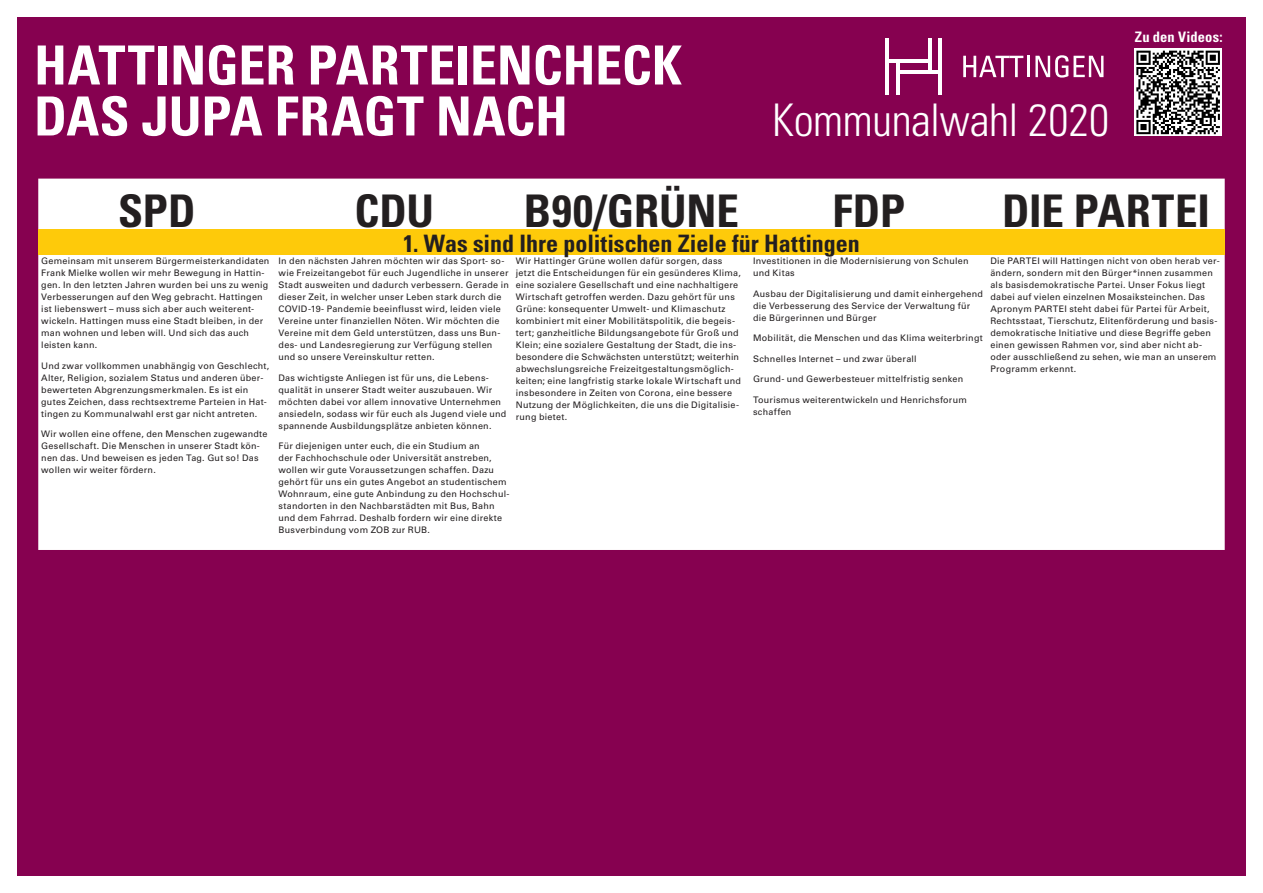
<style>
.page{position:relative;width:1263px;height:893px;background:#fff}
.page>*{position:absolute;margin:0;border:0;box-sizing:border-box;transform-origin:0 0}
.t1{font:700 condensed 54px/51px "Univers";color:#fff}
.t2{font:700 condensed 45px "Univers";color:#231f20}
.t3{font:300 condensed 45px "Univers";letter-spacing:-.01em;color:#fff}
.t4{font:700 condensed 24px "Univers";color:#231f20}
.t5{font:700 condensed 14.4px "Univers";letter-spacing:.01em;color:#fff}
.t6{font:9px/12px "Univers";letter-spacing:.03em;color:#231f20}
</style>
<div class="page">
<div style="left:17px;top:17px;width:1229px;height:859px;background:#860150"></div>
<hr style="left:896px;top:61px;width:3px;height:34px;background:#fff">
<hr style="left:885px;top:38px;width:4px;height:57px;background:#fff">
<hr style="left:928px;top:38px;width:3px;height:34px;background:#fff">
<hr style="left:938px;top:38px;width:4px;height:57px;background:#fff">
<hr style="left:887px;top:59px;width:42px;height:4px;background:#fff">
<hr style="left:898px;top:70px;width:42px;height:4px;background:#fff">
<svg style="left:963px;top:56px;width:60px;height:21px"></svg>
<hr style="left:1027px;top:56px;width:3px;height:21px;background:#fff">
<svg style="left:1035px;top:55px;width:68px;height:23px"></svg>
<div style="left:1134px;top:49px;width:88px;height:87px;background:linear-gradient(to bottom,#fff,#fff)"></div>
<svg style="left:1136px;top:51px;width:84px;height:83px;background:#7c7c7c"></svg>
<div style="left:38px;top:179px;width:1187px;height:371px;background:#fff"></div>
<div style="left:38px;top:230px;width:1187px;height:25px;background:#feca0a"></div>
<h1 class="t1" style="left:34px;top:40px;width:649px">HATTINGER PARTEIENCHECK<br>DAS JUPA FRAGT NACH</h1>
<h2 class="t3" style="left:772px;top:93px;width:339px">Kommunalwahl 2020</h2>
<h3 class="t5" style="left:1135px;top:28px;width:89px">Zu den Videos:</h3>
<h2 class="t2" style="left:118px;top:183px;width:79px">SPD</h2>
<h2 class="t2" style="left:354px;top:183px;width:81px">CDU</h2>
<h2 class="t2" style="left:524px;top:183px;width:216px">B90/GRÜNE</h2>
<h2 class="t2" style="left:832px;top:183px;width:74px">FDP</h2>
<h2 class="t2" style="left:1002px;top:183px;width:210px">DIE PARTEI</h2>
<h3 class="t4" style="left:403px;top:228px;width:458px">1. Was sind Ihre politischen Ziele für Hattingen</h3>
<p class="t6" style="left:41px;top:255px;width:230px">Gemeinsam mit unserem Bürgermeisterkandidaten Frank Mielke wollen wir mehr Bewegung in Hattin&shy;gen. In den letzten Jahren wurden bei uns zu wenig Verbesserungen auf den Weg gebracht. Hattingen ist liebenswert – muss sich aber auch weiterent&shy;wickeln. Hattingen muss eine Stadt bleiben, in der man wohnen und leben will. Und sich das auch leisten kann.</p>
<p class="t6" style="left:41px;top:360px;width:230px">Und zwar vollkommen unabhängig von Geschlecht, Alter, Religion, sozialem Status und anderen über&shy;bewerteten Abgrenzungsmerkmalen. Es ist ein gutes Zeichen, dass rechtsextreme Parteien in Hat&shy;tingen zu Kommunalwahl erst gar nicht antreten.</p>
<p class="t6" style="left:41px;top:428px;width:228px">Wir wollen eine offene, den Menschen zugewandte Gesellschaft. Die Menschen in unserer Stadt kön&shy;nen das. Und beweisen es jeden Tag. Gut so! Das wollen wir weiter fördern.</p>
<p class="t6" style="left:516px;top:255px;width:227px">Wir Hattinger Grüne wollen dafür sorgen, dass jetzt die Entscheidungen für ein gesünderes Klima, eine sozialere Gesellschaft und eine nachhaltigere Wirtschaft getroffen werden. Dazu gehört für uns Grüne: konsequenter Umwelt- und Klimaschutz kombiniert mit einer Mobilitätspolitik, die begeis&shy;tert; ganzheitliche Bildungsangebote für Groß und Klein; eine sozialere Gestaltung der Stadt, die ins&shy;besondere die Schwächsten unterstützt; weiterhin abwechslungsreiche Freizeitgestaltungsmöglich&shy;keiten; eine langfristig starke lokale Wirtschaft und insbesondere in Zeiten von Corona, eine bessere Nutzung der Möglichkeiten, die uns die Digitalisie&shy;rung bietet.</p>
<p class="t6" style="left:753px;top:255px;width:217px">Investitionen in die Modernisierung von Schulen und Kitas</p>
<p class="t6" style="left:279px;top:255px;width:232px">In den nächsten Jahren möchten wir das Sport- so&shy;wie Freizeitangebot für euch Jugendliche in unserer Stadt ausweiten und dadurch verbessern. Gerade in dieser Zeit, in welcher unser Leben stark durch die COVID-19- Pandemie beeinflusst wird, leiden viele Vereine unter finanziellen Nöten. Wir möchten die Vereine mit dem Geld unterstützen, dass uns Bun&shy;des- und Landesregierung zur Verfügung stellen und so unsere Vereinskultur retten.</p>
<p class="t6" style="left:279px;top:372px;width:229px">Das wichtigste Anliegen ist für uns, die Lebens&shy;qualität in unserer Stadt weiter auszubauen. Wir möchten dabei vor allem innovative Unternehmen ansiedeln, sodass wir für euch als Jugend viele und spannende Ausbildungsplätze anbieten können.</p>
<p class="t6" style="left:279px;top:440px;width:232px">Für diejenigen unter euch, die ein Studium an<br>der Fachhochschule oder Universität anstreben, wollen wir gute Voraussetzungen schaffen. Dazu gehört für uns ein gutes Angebot an studentischem Wohnraum, eine gute Anbindung zu den Hochschul&shy;standorten in den Nachbarstädten mit Bus, Bahn und dem Fahrrad. Deshalb fordern wir eine direkte Busverbindung vom ZOB zur RUB.</p>
<p class="t6" style="left:990px;top:255px;width:231px">Die PARTEI will Hattingen nicht von oben herab ver&shy;ändern, sondern mit den Bürger*innen zusammen als basisdemokratische Partei. Unser Fokus liegt dabei auf vielen einzelnen Mosaiksteinchen. Das Apronym PARTEI steht dabei für Partei für Arbeit, Rechtsstaat, Tierschutz, Elitenförderung und basis&shy;demokratische Initiative und diese Begriffe geben einen gewissen Rahmen vor, sind aber nicht ab&shy;oder ausschließend zu sehen, wie man an unserem Programm erkennt.</p>
<p class="t6" style="left:753px;top:288px;width:231px">Ausbau der Digitalisierung und damit einhergehend die Verbesserung des Service der Verwaltung für die Bürgerinnen und Bürger</p>
<p class="t6" style="left:753px;top:332px;width:231px">Mobilität, die Menschen und das Klima weiterbringt</p>
<p class="t6" style="left:753px;top:353px;width:165px">Schnelles Internet – und zwar überall</p>
<p class="t6" style="left:753px;top:373px;width:212px">Grund- und Gewerbesteuer mittelfristig senken</p>
<p class="t6" style="left:753px;top:394px;width:215px">Tourismus weiterentwickeln und Henrichsforum schaffen</p>
</div>
